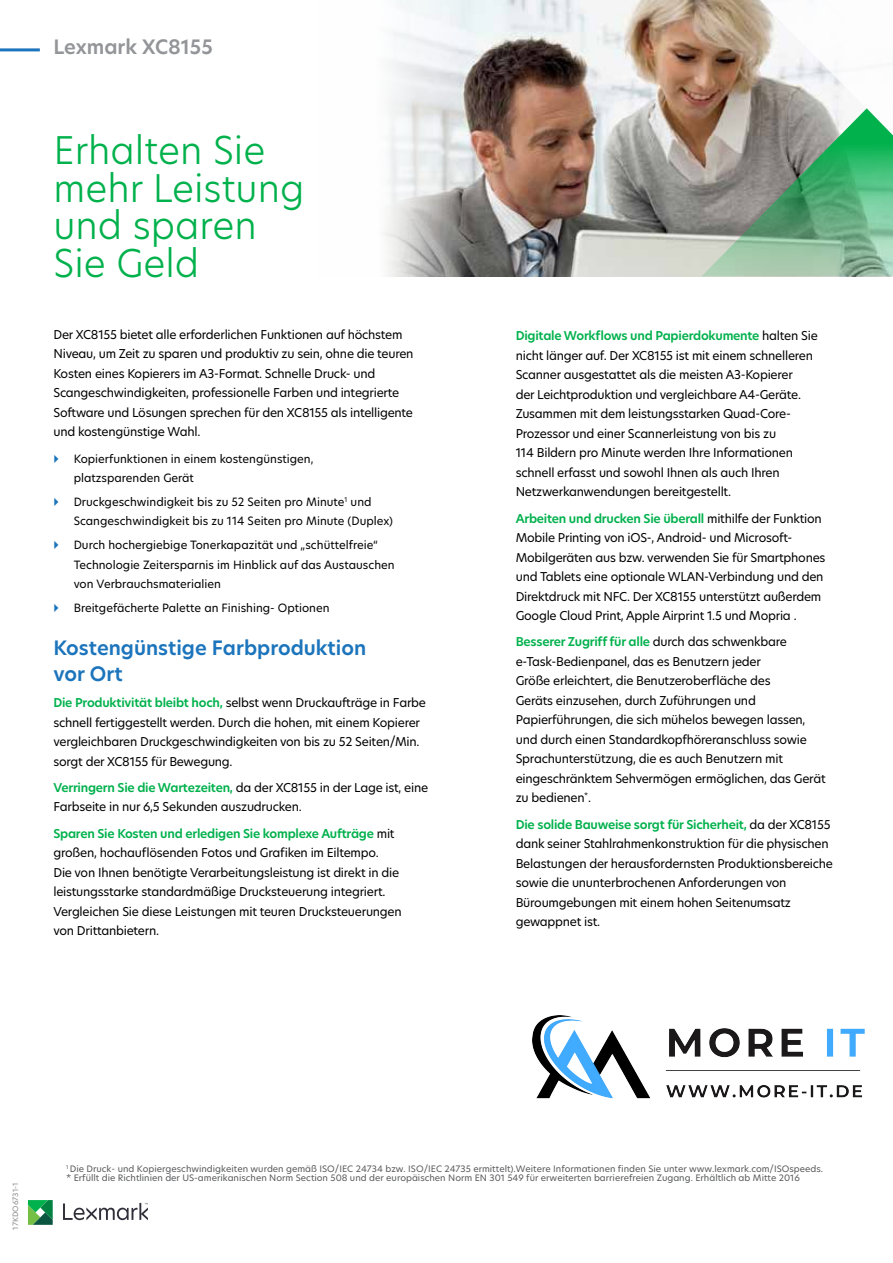
<style>
.page{position:relative;width:893px;height:1263px;background:#fff}
.page>*{position:absolute;margin:0;border:0;box-sizing:border-box;transform-origin:0 0}
.t1{font:300 37.5px/37.5px "TP Hero";color:#00b14c}
.t2{font:600 19.5px/25.5px "TP Hero";color:#1c75bc}
.t3{font:600 19.5px "TP Hero";color:#939598}
.t4{font:12px/19.5px "TP Hero";letter-spacing:-.02em;color:#000}
.t5{font:11.25px/19.5px "TP Hero";color:#000}
.t6{font:8.7px/9px "TP Hero";color:#58595b}
.t7{font:7.2px "TP Hero";color:#888a8c}
.s1{font-weight:600;color:#00b14c}
</style>
<div class="page">
<img style="left:384px;top:0;width:317px;height:276px">
<img style="left:701px;top:0;width:192px;height:276px">
<svg style="left:63px;top:1203px;width:85px;height:17px"></svg>
<svg style="left:28px;top:1200px;width:25px;height:25px"></svg>
<hr style="left:0;top:48px;width:40px;height:3px;background:#1c75bc">
<img style="left:532px;top:1015px;width:333px;height:84px">
<h2 class="t3" style="left:53px;top:33px;width:161px">Lexmark XC8155</h2>
<h1 class="t1" style="left:53px;top:131px;width:252px">Erhalten Sie mehr Leistung und sparen<br>Sie Geld</h1>
<p class="t4" style="left:53px;top:324px;width:362px">Der XC8155 bietet alle erforderlichen Funktionen auf höchstem Niveau, um Zeit zu sparen und produktiv zu sein, ohne die teuren Kosten eines Kopierers im A3-Format. Schnelle Druck- und Scangeschwindigkeiten, professionelle Farben und integrierte Software und Lösungen sprechen für den XC8155 als intelligente und kostengünstige Wahl.</p>
<p class="t5" style="left:74px;top:448px;width:241px">Kopierfunktionen in einem kostengünstigen, platzsparenden Gerät</p>
<p class="t5" style="left:74px;top:492px;width:321px">Druckgeschwindigkeit bis zu 52 Seiten pro Minute<sup>1</sup> und<br>Scangeschwindigkeit bis zu 114 Seiten pro Minute (Duplex)</p>
<p class="t5" style="left:74px;top:535px;width:322px">Durch hochergiebige Tonerkapazität und „schüttelfreie“<br>Technologie Zeitersparnis im Hinblick auf das Austauschen von Verbrauchsmaterialien</p>
<p class="t5" style="left:74px;top:598px;width:257px">Breitgefächerte Palette an Finishing- Optionen</p>
<h2 class="t2" style="left:53px;top:635px;width:314px">Kostengünstige Farbproduktion vor Ort</h2>
<p class="t4" style="left:53px;top:693px;width:374px"><span class="s1">Die Produktivität bleibt hoch,</span> selbst wenn Druckaufträge in Farbe schnell fertiggestellt werden. Durch die hohen, mit einem Kopierer vergleichbaren Druckgeschwindigkeiten von bis zu 52 Seiten/Min. sorgt der XC8155 für Bewegung.</p>
<p class="t4" style="left:53px;top:777px;width:376px"><span class="s1">Verringern Sie die Wartezeiten,</span> da der XC8155 in der Lage ist, eine<br>Farbseite in nur 6,5 Sekunden auszudrucken.</p>
<p class="t4" style="left:53px;top:823px;width:350px"><span class="s1">Sparen Sie Kosten und erledigen Sie komplexe Aufträge</span> mit großen, hochauflösenden Fotos und Grafiken im Eiltempo.<br>Die von Ihnen benötigte Verarbeitungsleistung ist direkt in die leistungsstarke standardmäßige Drucksteuerung integriert.<br>Vergleichen Sie diese Leistungen mit teuren Drucksteuerungen von Drittanbietern.</p>
<p class="t4" style="left:516px;top:326px;width:304px"><span class="s1">Digitale Workflows und Papierdokumente</span> halten Sie nicht länger auf. Der XC8155 ist mit einem schnelleren Scanner ausgestattet als die meisten A3-Kopierer<br>der Leichtproduktion und vergleichbare A4-Geräte.<br>Zusammen mit dem leistungsstarken Quad-Core-Prozessor und einer Scannerleistung von bis zu<br>114 Bildern pro Minute werden Ihre Informationen schnell erfasst und sowohl Ihnen als auch Ihren Netzwerkanwendungen bereitgestellt.</p>
<p class="t4" style="left:516px;top:508px;width:311px"><span class="s1">Arbeiten und drucken Sie überall</span> mithilfe der Funktion Mobile Printing von iOS-, Android- und Microsoft-Mobilgeräten aus bzw. verwenden Sie für Smartphones und Tablets eine optionale WLAN-Verbindung und den Direktdruck mit NFC. Der XC8155 unterstützt außerdem Google Cloud Print, Apple Airprint 1.5 und Mopria .</p>
<p class="t4" style="left:516px;top:632px;width:311px"><span class="s1">Besserer Zugriff für alle</span> durch das schwenkbare e-Task-Bedienpanel, das es Benutzern jeder<br>Größe erleichtert, die Benutzeroberfläche des<br>Geräts einzusehen, durch Zuführungen und Papierführungen, die sich mühelos bewegen lassen, und durch einen Standardkopfhöreranschluss sowie Sprachunterstützung, die es auch Benutzern mit eingeschränktem Sehvermögen ermöglichen, das Gerät zu bedienen<sup>*</sup>.</p>
<p class="t4" style="left:516px;top:814px;width:319px"><span class="s1">Die solide Bauweise sorgt für Sicherheit,</span> da der XC8155 dank seiner Stahlrahmenkonstruktion für die physischen Belastungen der herausfordernsten Produktionsbereiche sowie die ununterbrochenen Anforderungen von Büroumgebungen mit einem hohen Seitenumsatz gewappnet ist.</p>
<p class="t7" style="left:10px;top:1230px;width:49px;rotate:-90deg">17KDO6731-1</p>
<p class="t6" style="left:66px;top:1164px;width:759px"><sup>1</sup> Die Druck- und Kopiergeschwindigkeiten wurden gemäß ISO/IEC 24734 bzw. ISO/IEC 24735 ermittelt).Weitere Informationen finden Sie unter www.lexmark.com/ISOspeeds. * Erfüllt die Richtlinien der US-amerikanischen Norm Section 508 und der europäischen Norm EN 301 549 für erweiterten barrierefreien Zugang. Erhältlich ab Mitte 2016</p>
</div>
